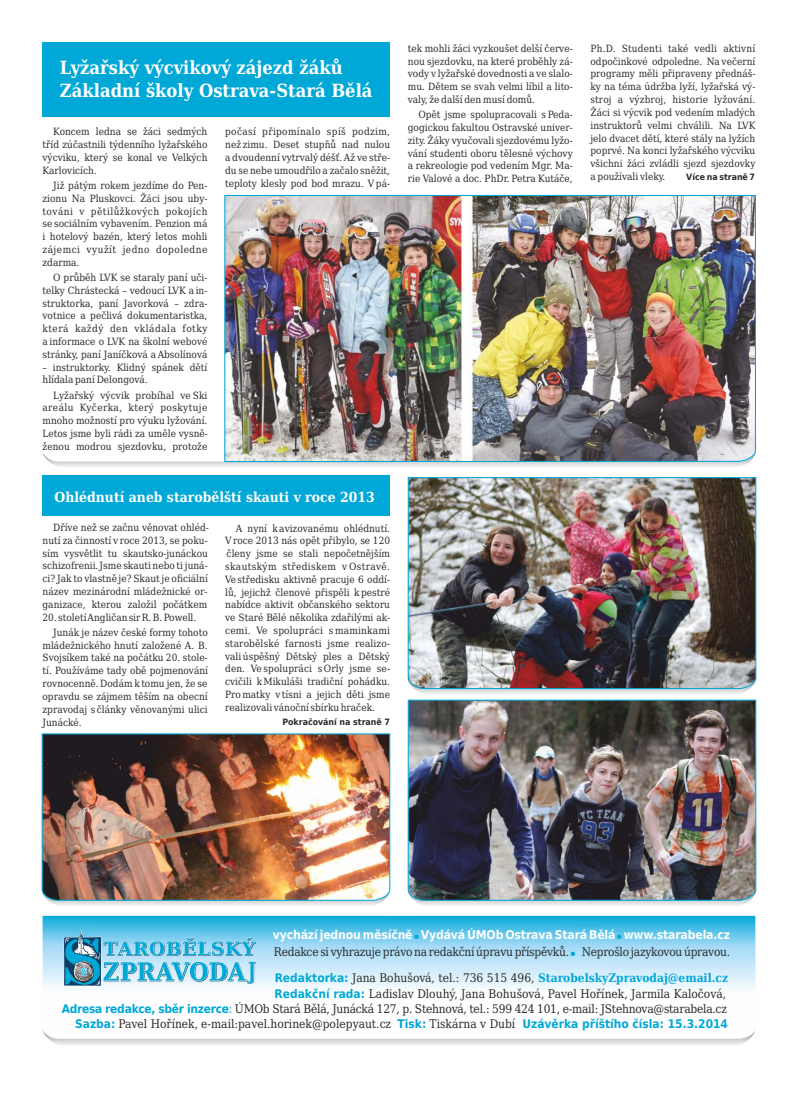
<style>
.page{position:relative;width:798px;height:1099px;background:#fff}
.page>*{position:absolute;margin:0;border:0;box-sizing:border-box;transform-origin:0 0}
.t1{font:700 18.25px/23.5px "DejaVu Serif Condensed";color:#fefefe}
.t2{font:700 13.88px "DejaVu Serif Condensed";color:#fefefe}
.t3{font:700 12.12px "DejaVu Sans Condensed";letter-spacing:-.015em;color:#fefefe}
.t4{font:11.88px/15.2px "DejaVu Serif Condensed";color:#2b2a29;text-align:right}
.t5{font:11.88px "DejaVu Serif Condensed";letter-spacing:-.02em;color:#2b2a29}
.t6{font:10px/12.8px "DejaVu Serif Condensed";color:#2b2a29;text-align:justify}
.t7{font:700 8.75px "DejaVu Sans Condensed";color:#2b2a29}
.s1{color:#00a8d7}
.s2{font-family:"DejaVu Sans Condensed";font-weight:700;color:#00a8d7}
.s3{font-weight:700;color:#00a8d7}
.s4{font-family:"DejaVu Sans Condensed";color:#00a8d7}
</style>
<div class="page">
<svg style="left:43px;top:915px;width:712px;height:74px;background:#95d7f1"></svg>
<svg style="left:64px;top:930px;width:192px;height:56px;background:#75c0dc"></svg>
<svg style="left:43px;top:1030px;width:712px;height:15px"></svg>
<svg style="left:43px;top:453px;width:706px;height:14px"></svg>
<img style="left:224px;top:194px;width:532px;height:268px">
<div style="left:43px;top:43px;width:347px;height:74px;background:#00a8d7"></div>
<div style="left:43px;top:476px;width:347px;height:40px;background:#00a8d7"></div>
<svg style="left:415px;top:689px;width:334px;height:5px"></svg>
<img style="left:407px;top:477px;width:349px;height:212px">
<svg style="left:415px;top:901px;width:334px;height:5px"></svg>
<img style="left:407px;top:699px;width:349px;height:202px">
<svg style="left:49px;top:901px;width:334px;height:5px"></svg>
<img style="left:41px;top:733px;width:349px;height:168px">
<svg style="left:414px;top:934px;width:4px;height:5px"></svg>
<svg style="left:617px;top:934px;width:4px;height:5px"></svg>
<h1 class="t1" style="left:60px;top:57px;width:314px">Lyžařský výcvikový zájezd žáků<br>Základní školy Ostrava-Stará Bělá</h1>
<p class="t6" style="left:43px;top:126px;width:166px;text-indent:11px">Koncem ledna se žáci sedmých tříd zúčastnili týdenního lyžařského výcviku, který se konal ve Velkých Karlovicích.</p>
<p class="t6" style="left:43px;top:180px;width:166px;text-indent:11px">Již pátým rokem jezdíme do Pen&shy;zionu Na Pluskovci. Žáci jsou uby&shy;továni v pětilůžkových pokojích se sociálním vybavením. Penzion má i hotelový bazén, který letos mohli zájemci využít jedno dopoledne zdarma.</p>
<p class="t6" style="left:42px;top:272px;width:166px;text-indent:11px">O průběh LVK se staraly paní uči&shy;telky Chrástecká – vedoucí LVK a in&shy;struktorka, paní Javorková – zdra&shy;votnice a pečlivá dokumentaristka, která každý den vkládala fotky a informace o LVK na školní webové stránky, paní Janíčková a Absolínová</p>
<p class="t6" style="left:42px;top:361px;width:166px">– instruktorky. Klidný spánek dětí hlídala paní Delongová.</p>
<p class="t6" style="left:42px;top:389px;width:167px;text-indent:11px">Lyžařský výcvik probíhal ve Ski areálu Kyčerka, který poskytuje mnoho možností pro výuku lyžování.<br>Letos jsme byli rádi za uměle vysně&shy;ženou modrou sjezdovku, protože</p>
<p class="t6" style="left:225px;top:126px;width:166px">počasí připomínalo spíš podzim, než zimu. Deset stupňů nad nulou a dvoudenní vytrvalý déšť. Až ve stře&shy;du se nebe umoudřilo a začalo sněžit, teploty klesly pod bod mrazu. V pá-</p>
<h2 class="t2" style="left:55px;top:491px;width:321px">Ohlédnutí aneb starobělští skauti v roce 2013</h2>
<p class="t6" style="left:43px;top:522px;width:168px;text-align:left;text-indent:11px">Dříve než se začnu věnovat ohléd&shy;nutí za činností v roce 2013, se poku&shy;sím vysvětlit tu skautsko-junáckou schizofrenii. Jsme skauti nebo ti juná&shy;ci? Jak to vlastně je? Skaut je oficiální název mezinárodní mládežnické or&shy;ganizace, kterou založil počátkem</p>
<p class="t6" style="left:53px;top:610px;width:156px;line-height:15.1px;text-indent:-11px">20. století Angličan sir R. B. Powell.<br>Junák je název české formy tohoto</p>
<p class="t6" style="left:43px;top:639px;width:167px">mládežnického hnutí založené A. B.<br>Svojsíkem také na počátku 20. stole&shy;tí. Používáme tady obě pojmenování rovnocenně. Dodám k tomu jen, že se opravdu se zájmem těším na obecní zpravodaj s články věnovanými ulici Junácké.</p>
<p class="t6" style="left:225px;top:522px;width:166px;text-indent:11px">A nyní k avizovanému ohlédnutí.<br>V roce 2013 nás opět přibylo, se 120 členy jsme se stali nepočetnějším skautským střediskem v Ostravě.<br>Ve středisku aktivně pracuje 6 oddí&shy;lů, jejichž členové přispěli k pestré nabídce aktivit občanského sektoru ve Staré Bělé několika zdařilými ak&shy;cemi. Ve spolupráci s maminkami starobělské farnosti jsme realizo&shy;vali úspěšný Dětský ples a Dětský den. Ve spolupráci s Orly jsme se&shy;cvičili k Mikuláši tradiční pohádku.<br>Pro matky v tísni a jejich děti jsme realizovali vánoční sbírku hraček.</p>
<p class="t7" style="left:282px;top:717px;width:109px">Pokračování na straně 7</p>
<p class="t6" style="left:407px;top:43px;width:166px">tek mohli žáci vyzkoušet delší červe&shy;nou sjezdovku, na které proběhly zá&shy;vody v lyžařské dovednosti a ve slalo&shy;mu. Dětem se svah velmi líbil a lito&shy;valy, že další den musí domů.</p>
<p class="t6" style="left:407px;top:109px;width:166px;text-indent:11px">Opět jsme spolupracovali s Peda&shy;gogickou fakultou Ostravské univer&shy;zity. Žáky vyučovali sjezdovému lyžo&shy;vání studenti oboru tělesné výchovy a rekreologie pod vedením Mgr. Ma&shy;rie Valové a doc. PhDr. Petra Kutáče,</p>
<p class="t6" style="left:590px;top:43px;width:166px">Ph.D. Studenti také vedli aktivní odpočinkové odpoledne. Na večerní programy měli připraveny přednáš&shy;ky na téma údržba lyží, lyžařská vý&shy;stroj a výzbroj, historie lyžování.<br>Žáci si výcvik pod vedením mladých instruktorů velmi chválili. Na LVK jelo dvacet dětí, které stály na lyžích poprvé. Na konci lyžařského výcviku všichni žáci zvládli sjezd sjezdovky a používali vleky.</p>
<p class="t7" style="left:686px;top:173px;width:70px">Více na straně 7</p>
<p class="t3" style="left:273px;top:930px;width:458px">vychází jednou měsíčně Vydává ÚMOb Ostrava Stará Bělá www.starabela.cz</p>
<p class="t5" style="left:274px;top:947px;width:457px">Redakce si vyhrazuje právo na redakční úpravu příspěvků. <span class="s1">●</span>Neprošlo jazykovou úpravou.</p>
<p class="t4" style="left:62px;top:971px;width:667px"><span class="s2">Redaktorka:</span> Jana Bohušová, tel.: 736 515 496, <span class="s3">StarobelskyZpravodaj@email.cz<br></span><span class="s2">Redakční rada:</span> Ladislav Dlouhý, Jana Bohušová, Pavel Hořínek, Jarmila Kaločová,<br><span class="s2">Adresa redakce, sběr inzerce</span><span class="s4">:</span> ÚMOb Stará Bělá, Junácká 127, p. Stehnová, tel.: 599 424 101, e-mail: JStehnova@starabela.cz <span class="s2">Sazba:</span> Pavel Hořínek, e-mail:pavel.horinek@polepyaut.cz <span class="s2">Tisk:</span> Tiskárna v Dubí <span class="s2">Uzávěrka příštího čísla: 15.3.2014</span></p>
</div>
